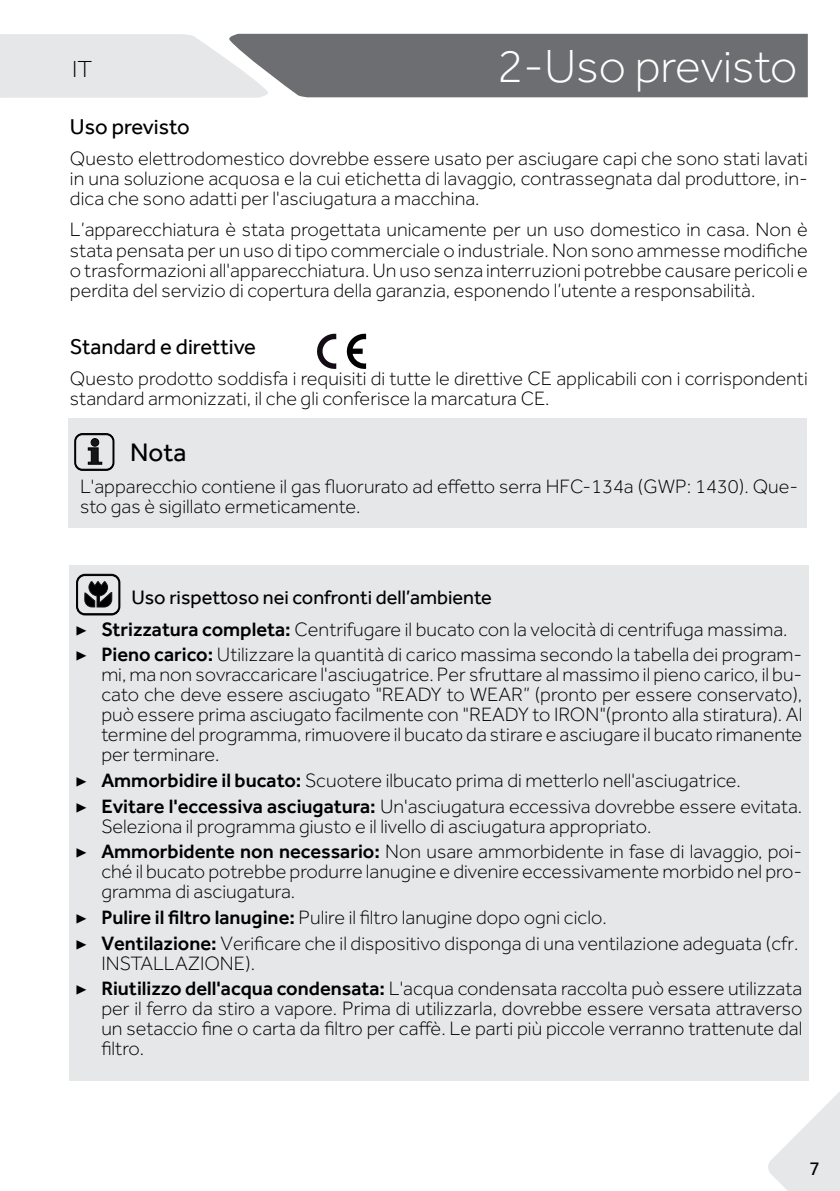
<style>
.page{position:relative;width:840px;height:1191px;background:#fff}
.page>*{position:absolute;margin:0;border:0;box-sizing:border-box;transform-origin:0 0}
.t1{font:300 48px "Effra";color:#fff}
.t2{font:26px "Effra";color:#000}
.t3{font:300 24px "Effra";color:#000}
.t4{font:22px "Effra";color:#000}
.t5{font:300 20px/20px "Effra";color:#000}
.t6{font:20px "Effra";color:#000}
.s1{font-weight:400}
.s2{font-family:"Minion Pro";font-weight:400}
.s3{font-weight:500}
</style>
<div class="page">
<svg style="left:768px;top:1045px;width:71px;height:146px"></svg>
<svg style="left:0;top:34px;width:807px;height:64px;background:#cecfd1"></svg>
<div style="left:304px;top:35px;width:493px;height:61px;background:#6d6e71"></div>
<div style="left:68px;top:417px;width:738px;height:110px;background:#e6e7e8"></div>
<svg style="left:75px;top:433px;width:39px;height:37px"></svg>
<div style="left:91px;top:438px;width:8px;height:8px;background:#131718;border-radius:50%"></div>
<div style="left:91px;top:438px;width:8px;height:8px;border:1px solid #000;border-radius:50%"></div>
<svg style="left:317px;top:334px;width:19px;height:35px"></svg>
<svg style="left:346px;top:334px;width:20px;height:35px"></svg>
<div style="left:69px;top:565px;width:739px;height:516px;background:#e6e7e8"></div>
<svg style="left:76px;top:574px;width:44px;height:41px"></svg>
<p class="t3" style="left:72px;top:55px;width:22px">IT</p>
<h1 class="t1" style="left:497px;top:39px;width:301px">2-Uso previsto</h1>
<p class="t4" style="left:70px;top:113px;width:121px">Uso previsto</p>
<p class="t5" style="left:70px;top:148px;width:739px;text-align:justify">Questo elettrodomestico dovrebbe essere usato per asciugare capi che sono stati lavati in una soluzione acquosa e la cui etichetta di lavaggio, contrassegnata dal produttore, in&shy;dica che sono adatti per l'asciugatura a macchina.</p>
<p class="t5" style="left:70px;top:220px;width:739px;text-align:justify">L’apparecchiatura è stata progettata unicamente per un uso domestico in casa. Non è stata pensata per un uso di tipo commerciale o industriale. Non sono ammesse modifiche o trasformazioni all'apparecchiatura. Un uso senza interruzioni potrebbe causare pericoli e perdita del servizio di copertura della garanzia, esponendo l’utente a responsabilità.</p>
<p class="t4" style="left:70px;top:333px;width:187px">Standard e direttive</p>
<p class="t5" style="left:70px;top:368px;width:739px">Questo prodotto soddisfa i requisiti di tutte le direttive CE applicabili con i corrispondenti standard armonizzati, il che gli conferisce la marcatura CE.</p>
<h2 class="t2" style="left:130px;top:437px;width:58px">Nota</h2>
<p class="t5" style="left:80px;top:476px;width:719px">L'apparecchio contiene il gas fluorurato ad effetto serra HFC-134a (GWP: 1430). Que&shy;sto gas è sigillato ermeticamente.</p>
<p class="t5" style="left:75px;top:582px;width:713px;line-height:31.4px;text-indent:56px"><span class="s1">Uso rispettoso nei confronti dell’ambiente<br></span><span class="s2">▶</span> <span class="s3">Strizzatura completa:</span> Centrifugare il bucato con la velocità di centrifuga massima.</p>
<p class="t5" style="left:101px;top:644px;width:702px;text-align:justify;text-indent:-26px"><span class="s2">▶</span> <span class="s3">Pieno carico:</span> Utilizzare la quantità di carico massima secondo la tabella dei program&shy;mi, ma non sovraccaricare l'asciugatrice. Per sfruttare al massimo il pieno carico, il bu&shy;cato che deve essere asciugato "READY to WEAR” (pronto per essere conservato), può essere prima asciugato facilmente con "READY to IRON"(pronto alla stiratura). Al termine del programma, rimuovere il bucato da stirare e asciugare il bucato rimanente per terminare.</p>
<p class="t5" style="left:75px;top:767px;width:728px;line-height:25.6px"><span class="s2">▶</span> <span class="s3">Ammorbidire il bucato:</span> Scuotere ilbucato prima di metterlo nell'asciugatrice.<br><span class="s2">▶</span> <span class="s3">Evitare l'eccessiva asciugatura:</span> Un'asciugatura eccessiva dovrebbe essere evitata.</p>
<p class="t5" style="left:75px;top:813px;width:728px;line-height:25.6px;text-indent:26px">Seleziona il programma giusto e il livello di asciugatura appropriato.<br><span class="s2">▶</span> <span class="s3">Ammorbidente non necessario:</span> Non usare ammorbidente in fase di lavaggio, poi-</p>
<p class="t5" style="left:101px;top:861px;width:702px">ché il bucato potrebbe produrre lanugine e divenire eccessivamente morbido nel pro&shy;gramma di asciugatura.</p>
<p class="t5" style="left:75px;top:904px;width:724px;line-height:25.6px"><span class="s2">▶</span> <span class="s3">Pulire il filtro lanugine:</span> Pulire il filtro lanugine dopo ogni ciclo.<br><span class="s2">▶</span> <span class="s3">Ventilazione:</span> Verificare che il dispositivo disponga di una ventilazione adeguata (cfr.</p>
<p class="t5" style="left:75px;top:950px;width:728px;line-height:25.6px;text-indent:26px">INSTALLAZIONE).<br><span class="s2">▶</span> <span class="s3">Riutilizzo dell'acqua condensata:</span> L'acqua condensata raccolta può essere utilizzata</p>
<p class="t5" style="left:101px;top:998px;width:702px;text-align:justify">per il ferro da stiro a vapore. Prima di utilizzarla, dovrebbe essere versata attraverso un setaccio fine o carta da filtro per caffè. Le parti più piccole verranno trattenute dal filtro.</p>
<p class="t6" style="left:808px;top:1156px;width:12px">7</p>
</div>
